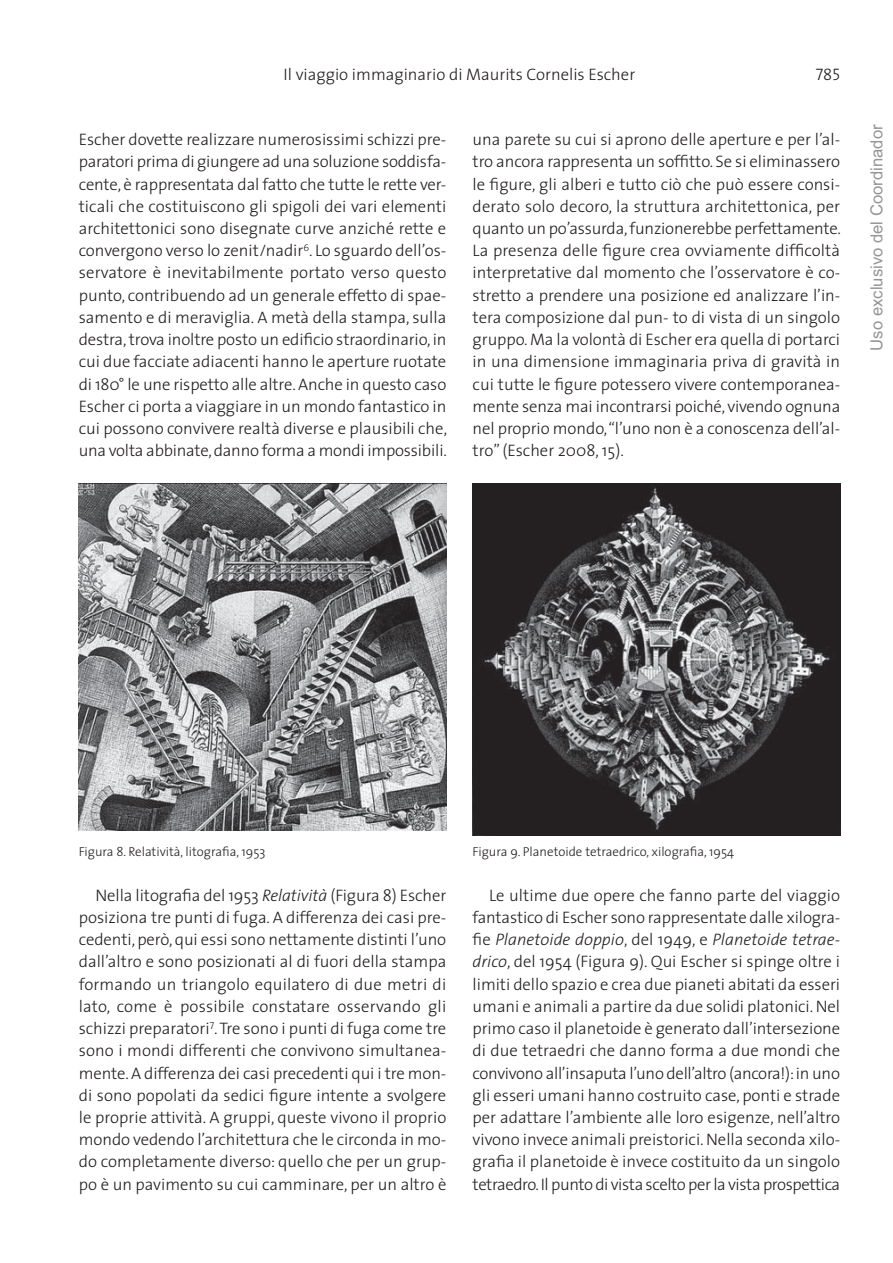
<style>
.page{position:relative;width:893px;height:1263px;background:#fff}
.page>*{position:absolute;margin:0;border:0;box-sizing:border-box;transform-origin:0 0}
.t1{font:300 16.65px/22.2px "The Sans";letter-spacing:-.005em;color:#231f20;text-align:justify}
.t2{font:16.65px "Arial";color:#939598}
.t3{font:16.65px "The Sans Light Caps";color:#231f20}
.t4{font:300 12.9px "The Sans";color:#231f20}
.s1{font-style:italic}
</style>
<div class="page">
<img style="left:79px;top:483px;width:367px;height:348px">
<img style="left:473px;top:484px;width:367px;height:351px">
<p class="t1" style="left:284px;top:65px;width:353px">Il viaggio immaginario di Maurits Cornelis Escher</p>
<p class="t3" style="left:816px;top:61px;width:26px">785</p>
<p class="t1" style="left:79px;top:130px;width:370px">Escher dovette realizzare numerosissimi schizzi pre&shy;paratori prima di giungere ad una soluzione soddisfa&shy;cente, è rappresentata dal fatto che tutte le rette ver&shy;ticali che costituiscono gli spigoli dei vari elementi architettonici sono disegnate curve anziché rette e convergono verso lo zenit/nadir<sup>6</sup>. Lo sguardo dell’os&shy;servatore è inevitabilmente portato verso questo punto, contribuendo ad un generale effetto di spae&shy;samento e di meraviglia. A metà della stampa, sulla destra, trova inoltre posto un edificio straordinario, in cui due facciate adiacenti hanno le aperture ruotate di 180° le une rispetto alle altre. Anche in questo caso Escher ci porta a viaggiare in un mondo fantastico in cui possono convivere realtà diverse e plausibili che, una volta abbinate, danno forma a mondi impossibili.</p>
<p class="t1" style="left:473px;top:130px;width:370px">una parete su cui si aprono delle aperture e per l’al&shy;tro ancora rappresenta un soffitto. Se si eliminassero le figure, gli alberi e tutto ciò che può essere consi&shy;derato solo decoro, la struttura architettonica, per quan to un po’assurda, funzionerebbe perfettamente.<br>La presenza delle figure crea ovviamente difficoltà interpretative dal momento che l’osservatore è co&shy;stretto a prendere una posizione ed analizzare l’in&shy;tera composizione dal pun- to di vista di un singolo gruppo. Ma la volontà di Escher era quella di portarci in una dimensione immaginaria priva di gravità in cui tutte le figure potessero vivere contemporanea&shy;mente senza mai incon trarsi poiché, vivendo ognuna nel proprio mondo, “l’uno non è a conoscenza dell’al&shy;tro” (Escher 2008, 15).</p>
<p class="t2" style="left:867px;top:351px;width:228px;rotate:-90deg">Uso exclusivo del Coordinador</p>
<p class="t4" style="left:79px;top:847px;width:188px">Figura 8. Relatività, litografia, 1953</p>
<p class="t1" style="left:79px;top:886px;width:369px;text-indent:17px">Nella litografia del 1953 <span class="s1">Relatività</span> (Figura 8) Escher posiziona tre punti di fuga. A differenza dei casi pre&shy;cedenti, però, qui essi sono nettamente distinti l’uno dall’altro e sono posizionati al di fuori della stampa formando un triangolo equilatero di due metri di lato, come è possibile constatare osservando gli schizzi preparatori<sup>7</sup>. Tre sono i punti di fuga come tre sono i mondi differenti che convivono simultanea&shy;mente. A differenza dei casi precedenti qui i tre mon - di sono popolati da sedici figure intente a svolgere le proprie attività. A gruppi, queste vivono il proprio mondo vedendo l’architettura che le circonda in mo - do completamente diverso: quello che per un grup - po è un pavimento su cui camminare, per un altro è</p>
<p class="t4" style="left:473px;top:847px;width:263px">Figura 9. Planetoide tetraedrico, xilografia, 1954</p>
<p class="t1" style="left:473px;top:886px;width:369px;text-indent:17px">Le ultime due opere che fanno parte del viaggio fantastico di Escher sono rappresentate dalle xilogra&shy;fie <span class="s1">Planetoide doppio</span>, del 1949, e <span class="s1">Planetoide tetrae&shy;drico</span>, del 1954 (Figura 9). Qui Escher si spinge oltre i limiti dello spazio e crea due pianeti abitati da esseri umani e animali a partire da due solidi platonici. Nel primo caso il planetoide è generato dall’intersezione di due tetraedri che danno forma a due mondi che convivono all’insaputa l’uno dell’altro (ancora!): in uno gli esseri umani hanno costruito case, ponti e strade per adattare l’ambiente alle loro esigenze, nell’altro vivono invece animali preistorici. Nella seconda xilo&shy;grafia il planetoide è invece costituito da un singolo tetraedro. Il punto di vista scelto per la vista prospettica</p>
</div>
